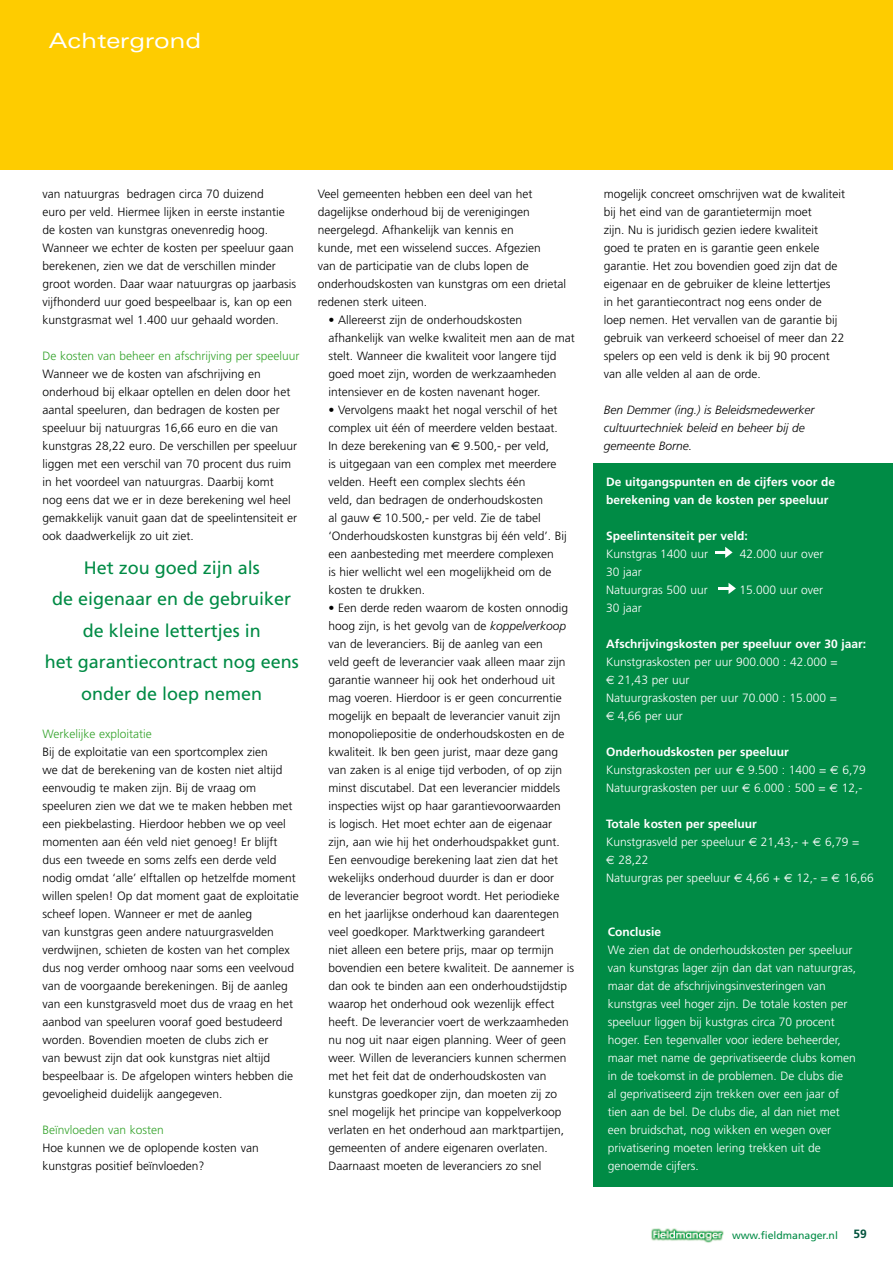
<style>
.page{position:relative;width:893px;height:1263px;background:#fff}
.page>*{position:absolute;margin:0;border:0;box-sizing:border-box;transform-origin:0 0}
.t1{font:expanded 21px "Univers";color:#fff}
.t2{font:18px/31.5px "Frutiger";color:#008b45;text-align:center}
.t3{font:300 12px/18px "Frutiger";color:#000}
.t4{font:300 12px/18px "Frutiger";color:#fff}
.t5{font:700 12px/18px "Frutiger";color:#fff}
.t6{font:300 12px "Frutiger";color:#35a32c}
.t7{font:italic 300 12px/18px "Frutiger";color:#000}
.t8{font:700 12px "Frutiger";color:#00523c}
.t9{font:10.5px "Frutiger";color:#008b45}
.s1{font-family:"Euro Sans";font-weight:400}
.s2{font-style:italic}
.s3{font-weight:700}
</style>
<div class="page">
<img style="left:651px;top:1228px;width:73px;height:15px">
<div style="left:594px;top:463px;width:299px;height:724px;background:#008b45"></div>
<hr style="left:715px;top:551px;width:15px;height:3px;background:#fff">
<svg style="left:725px;top:547px;width:8px;height:11px"></svg>
<hr style="left:719px;top:587px;width:14px;height:3px;background:#fff">
<svg style="left:728px;top:583px;width:8px;height:11px"></svg>
<div style="left:0;top:0;width:893px;height:170px;background:#fecc00"></div>
<h1 class="t1" style="left:49px;top:28px;width:154px">Achtergrond</h1>
<p class="t3" style="left:43px;top:185px;width:255px">van natuurgras bedragen circa 70 duizend<br>euro per veld. Hiermee lijken in eerste instantie de kosten van kunstgras onevenredig hoog.<br>Wanneer we echter de kosten per speeluur gaan berekenen, zien we dat de verschillen minder groot worden. Daar waar natuurgras op jaarbasis vijfhonderd uur goed bespeelbaar is, kan op een kunstgrasmat wel 1.400 uur gehaald worden.</p>
<p class="t6" style="left:43px;top:349px;width:259px">De kosten van beheer en afschrijving per speeluur</p>
<p class="t3" style="left:43px;top:365px;width:256px">Wanneer we de kosten van afschrijving en onderhoud bij elkaar optellen en delen door het aantal speeluren, dan bedragen de kosten per speeluur bij natuurgras 16,66 euro en die van kunstgras 28,22 euro. De verschillen per speeluur liggen met een verschil van 70 procent dus ruim in het voordeel van natuurgras. Daarbij komt<br>nog eens dat we er in deze berekening wel heel gemakkelijk vanuit gaan dat de speelintensiteit er ook daadwerkelijk zo uit ziet.</p>
<h2 class="t2" style="left:45px;top:552px;width:256px">Het zou goed zijn als<br>de eigenaar en de gebruiker de kleine lettertjes in<br>het garantiecontract nog eens onder de loep nemen</h2>
<p class="t6" style="left:43px;top:727px;width:111px">Werkelijke exploitatie</p>
<p class="t3" style="left:43px;top:743px;width:258px">Bij de exploitatie van een sportcomplex zien<br>we dat de berekening van de kosten niet altijd eenvoudig te maken zijn. Bij de vraag om speeluren zien we dat we te maken hebben met een piekbelasting. Hierdoor hebben we op veel momenten aan één veld niet genoeg! Er blijft<br>dus een tweede en soms zelfs een derde veld nodig omdat ‘alle’ elftallen op hetzelfde moment willen spelen! Op dat moment gaat de exploitatie scheef lopen. Wanneer er met de aanleg<br>van kunstgras geen andere natuurgrasvelden verdwijnen, schieten de kosten van het complex dus nog verder omhoog naar soms een veelvoud van de voorgaande berekeningen. Bij de aanleg van een kunstgrasveld moet dus de vraag en het aanbod van speeluren vooraf goed bestudeerd worden. Bovendien moeten de clubs zich er<br>van bewust zijn dat ook kunstgras niet altijd bespeelbaar is. De afgelopen winters hebben die gevoeligheid duidelijk aangegeven.</p>
<p class="t6" style="left:43px;top:1123px;width:123px">Beïnvloeden van kosten</p>
<p class="t3" style="left:43px;top:1139px;width:218px">Hoe kunnen we de oplopende kosten van kunstgras positief beïnvloeden?</p>
<p class="t3" style="left:318px;top:185px;width:250px">Veel gemeenten hebben een deel van het dagelijkse onderhoud bij de verenigingen neergelegd. Afhankelijk van kennis en<br>kunde, met een wisselend succes. Afgezien<br>van de participatie van de clubs lopen de onderhoudskosten van kunstgras om een drietal redenen sterk uiteen.</p>
<p class="t3" style="left:328px;top:311px;width:248px">• Allereerst zijn de onderhoudskosten afhankelijk van welke kwaliteit men aan de mat stelt. Wanneer die kwaliteit voor langere tijd goed moet zijn, worden de werkzaamheden intensiever en de kosten navenant hoger.</p>
<p class="t3" style="left:328px;top:401px;width:240px">• Vervolgens maakt het nogal verschil of het complex uit één of meerdere velden bestaat.<br>In deze berekening van <span class="s1">€</span> 9.500,- per veld,<br>is uitgegaan van een complex met meerdere velden. Heeft een complex slechts één<br>veld, dan bedragen de onderhoudskosten<br>al gauw <span class="s1">€</span> 10.500,- per veld. Zie de tabel ‘Onderhoudskosten kunstgras bij één veld’. Bij een aanbesteding met meerdere complexen<br>is hier wellicht wel een mogelijkheid om de kosten te drukken.</p>
<p class="t3" style="left:328px;top:599px;width:247px">• Een derde reden waarom de kosten onnodig hoog zijn, is het gevolg van de <span class="s2">koppelverkoop </span>van de leveranciers. Bij de aanleg van een<br>veld geeft de leverancier vaak alleen maar zijn garantie wanneer hij ook het onderhoud uit mag voeren. Hierdoor is er geen concurrentie mogelijk en bepaalt de leverancier vanuit zijn monopoliepositie de onderhoudskosten en de kwaliteit. Ik ben geen jurist, maar deze gang van zaken is al enige tijd verboden, of op zijn minst discutabel. Dat een leverancier middels inspecties wijst op haar garantievoorwaarden<br>is logisch. Het moet echter aan de eigenaar zijn, aan wie hij het onderhoudspakket gunt.<br>Een eenvoudige berekening laat zien dat het wekelijks onderhoud duurder is dan er door<br>de leverancier begroot wordt. Het periodieke en het jaarlijkse onderhoud kan daarentegen veel goedkoper. Marktwerking garandeert<br>niet alleen een betere prijs, maar op termijn bovendien een betere kwaliteit. De aannemer is dan ook te binden aan een onderhoudstijdstip waarop het onderhoud ook wezenlijk effect heeft. De leverancier voert de werkzaamheden nu nog uit naar eigen planning. Weer of geen weer. Willen de leveranciers kunnen schermen met het feit dat de onderhoudskosten van kunstgras goedkoper zijn, dan moeten zij zo snel mogelijk het principe van koppelverkoop verlaten en het onderhoud aan marktpartijen, gemeenten of andere eigenaren overlaten.<br>Daarnaast moeten de leveranciers zo snel</p>
<p class="t3" style="left:604px;top:185px;width:243px">mogelijk concreet omschrijven wat de kwaliteit bij het eind van de garantietermijn moet<br>zijn. Nu is juridisch gezien iedere kwaliteit goed te praten en is garantie geen enkele garantie. Het zou bovendien goed zijn dat de eigenaar en de gebruiker de kleine lettertjes<br>in het garantiecontract nog eens onder de loep nemen. Het vervallen van de garantie bij gebruik van verkeerd schoeisel of meer dan 22 spelers op een veld is denk ik bij 90 procent van alle velden al aan de orde.</p>
<p class="t7" style="left:604px;top:401px;width:212px">Ben Demmer (ing.) is Beleidsmedewerker cultuurtechniek beleid en beheer bij de gemeente Borne.</p>
<p class="t5" style="left:606px;top:473px;width:230px">De uitgangspunten en de cijfers voor de berekening van de kosten per speeluur</p>
<p class="t5" style="left:606px;top:527px;width:143px">Speelintensiteit per veld:</p>
<p class="t4" style="left:606px;top:545px;width:103px">Kunstgras 1400 uur</p>
<p class="t4" style="left:740px;top:545px;width:85px">42.000 uur over</p>
<p class="t4" style="left:606px;top:563px;width:103px">30 jaar<br>Natuurgras 500 uur</p>
<p class="t4" style="left:740px;top:581px;width:85px">15.000 uur over</p>
<p class="t4" style="left:606px;top:599px;width:37px">30 jaar</p>
<p class="t5" style="left:606px;top:635px;width:261px">Afschrijvingskosten per speeluur over 30 jaar:</p>
<p class="t4" style="left:606px;top:653px;width:233px">Kunstgraskosten per uur 900.000 : 42.000 = <span class="s1">€</span> 21,43 per uur<br>Natuurgraskosten per uur 70.000 : 15.000 = <span class="s1">€</span> 4,66 per uur</p>
<p class="t4" style="left:606px;top:743px;width:261px"><span class="s3">Onderhoudskosten per speeluur<br></span>Kunstgraskosten per uur <span class="s1">€</span> 9.500 : 1400 = <span class="s1">€</span> 6,79<br>Natuurgraskosten per uur <span class="s1">€</span> 6.000 : 500 = <span class="s1">€</span> 12,-</p>
<p class="t4" style="left:606px;top:815px;width:269px"><span class="s3">Totale kosten per speeluur<br></span>Kunstgrasveld per speeluur <span class="s1">€</span> 21,43,- + <span class="s1">€</span> 6,79 =<br><span class="s1">€</span> 28,22<br>Natuurgras per speeluur <span class="s1">€</span> 4,66 + <span class="s1">€</span> 12,- = <span class="s1">€</span> 16,66</p>
<p class="t5" style="left:608px;top:923px;width:55px">Conclusie</p>
<p class="t4" style="left:608px;top:941px;width:250px">We zien dat de onderhoudskosten per speeluur van kunstgras lager zijn dan dat van natuurgras, maar dat de afschrijvingsinvesteringen van kunstgras veel hoger zijn. De totale kosten per speeluur liggen bij kustgras circa 70 procent hoger. Een tegenvaller voor iedere beheerder, maar met name de geprivatiseerde clubs komen in de toekomst in de problemen. De clubs die<br>al geprivatiseerd zijn trekken over een jaar of tien aan de bel. De clubs die, al dan niet met een bruidschat, nog wikken en wegen over privatisering moeten lering trekken uit de genoemde cijfers.</p>
<p class="t9" style="left:732px;top:1229px;width:107px">www.fieldmanager.nl</p>
<p class="t8" style="left:853px;top:1227px;width:15px">59</p>
</div>
